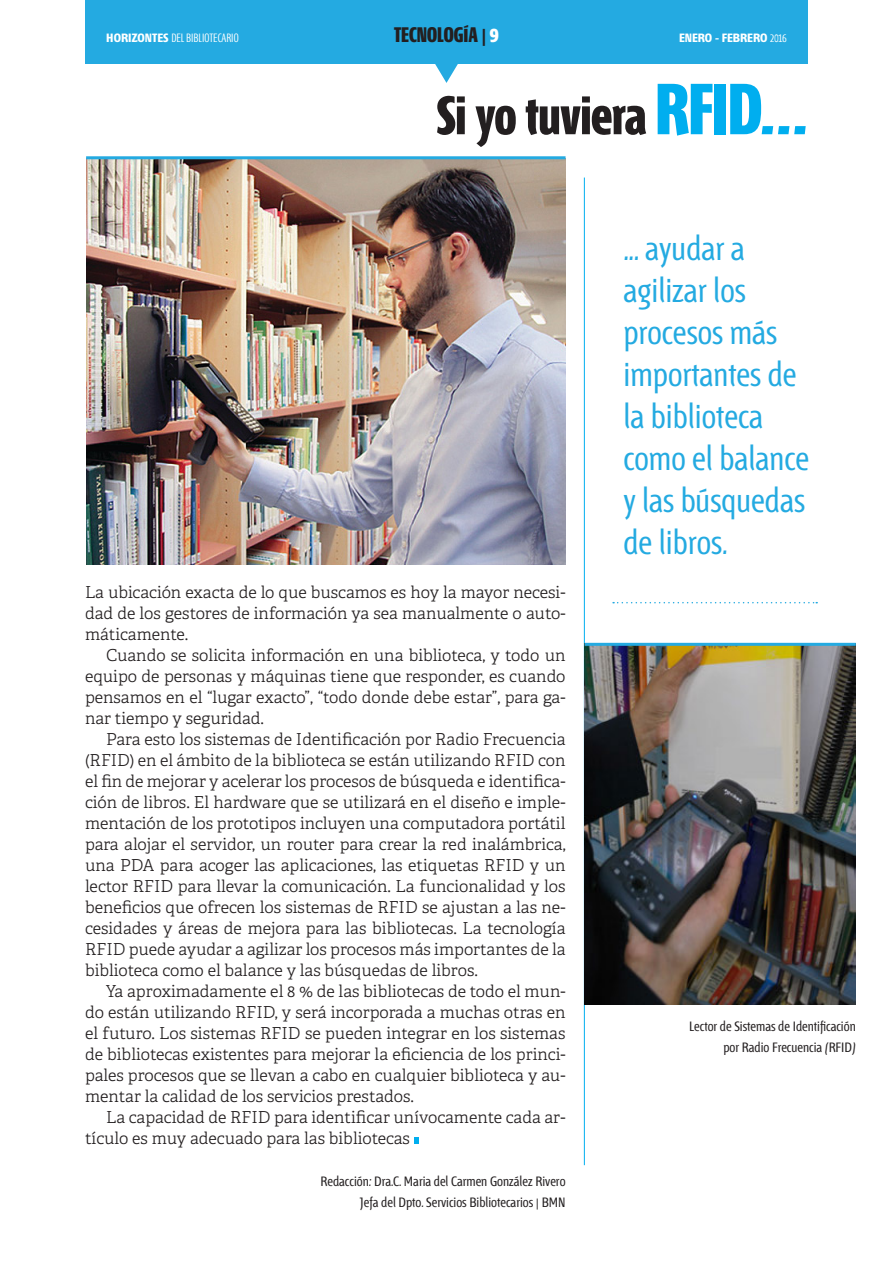
<style>
.page{position:relative;width:893px;height:1263px;background:#fff}
.page>*{position:absolute;margin:0;border:0;box-sizing:border-box;transform-origin:0 0}
.t1{font:700 54px "Fontana ND Ll";letter-spacing:-.01em;color:#231f20}
.t2{font:33px/42px "Fontana ND Cc Os F";color:#24aae1}
.t3{font:700 21px "Fontana ND Ll";color:#231f20}
.t4{font:300 16.5px/21px "Adelle";color:#231f20;text-align:justify}
.t5{font:13.5px/21px "Fontana ND Cc Os F";color:#231f20;text-align:right}
.t6{font:300 12px "Fontana ND Ee Os F";color:#fff}
.t7{font:700 12px "Fontana ND Ee SC";color:#fff}
.s1{color:#fff}
.s2{font-weight:700}
.s3{font-weight:300}
.s4{font-size:72px;color:#00aeef}
</style>
<div class="page">
<div style="left:85px;top:0;width:723px;height:63px;background:#24aae1"></div>
<svg style="left:434px;top:63px;width:25px;height:20px"></svg>
<img style="left:86px;top:159px;width:480px;height:406px">
<svg style="left:414px;top:1137px;width:4px;height:6px"></svg>
<hr style="left:86px;top:156px;width:480px;height:3px;background:#24aae1">
<hr style="left:584px;top:178px;width:1px;height:987px;background:#00aeef">
<svg style="left:613px;top:602px;width:204px;height:1px"></svg>
<img style="left:585px;top:646px;width:271px;height:359px">
<hr style="left:585px;top:643px;width:271px;height:3px;background:#24aae1">
<p class="t3" style="left:394px;top:25px;width:106px">TECNOLOGÍA | <span class="s1">9</span></p>
<p class="t6" style="left:106px;top:32px;width:134px"><span class="s2">HORIZONTES</span> DEL BIBLIOTECARIO</p>
<p class="t7" style="left:679px;top:32px;width:109px">ENERO - FEBRERO <span class="s3">2016</span></p>
<h1 class="t1" style="left:437px;top:89px;width:372px">Si yo tuviera <span class="s4">RFID…</span></h1>
<p class="t4" style="left:85px;top:581px;width:482px">La ubicación exacta de lo que buscamos es hoy la mayor necesi&shy;dad de los gestores de información ya sea manualmente o auto&shy;máticamente.</p>
<p class="t4" style="left:85px;top:644px;width:482px;text-indent:21px">Cuando se solicita información en una biblioteca, y todo un equipo de personas y máquinas tiene que responder, es cuando pensamos en el “lugar exacto”, “todo donde debe estar”, para ga&shy;nar tiempo y seguridad.</p>
<p class="t4" style="left:85px;top:728px;width:482px;text-indent:21px">Para esto los sistemas de Identificación por Radio Frecuencia (RFID) en el ámbito de la biblioteca se están utilizando RFID con el fin de mejorar y acelerar los procesos de búsqueda e identifica&shy;ción de libros. El hardware que se utilizará en el diseño e imple&shy;mentación de los prototipos incluyen una computadora portátil para alojar el servidor, un router para crear la red inalámbrica, una PDA para acoger las aplicaciones, las etiquetas RFID y un lector RFID para llevar la comunicación. La funcionalidad y los beneficios que ofrecen los sistemas de RFID se ajustan a las ne&shy;cesidades y áreas de mejora para las bibliotecas. La tecnología RFID puede ayudar a agilizar los procesos más importantes de la biblioteca como el balance y las búsquedas de libros.</p>
<p class="t4" style="left:85px;top:981px;width:482px;text-indent:21px">Ya aproximadamente el 8 % de las bibliotecas de todo el mun&shy;do están utilizando RFID, y será incorporada a muchas otras en el futuro. Los sistemas RFID se pueden integrar en los sistemas de bibliotecas existentes para mejorar la eficiencia de los princi&shy;pales procesos que se llevan a cabo en cualquier biblioteca y au&shy;mentar la calidad de los servicios prestados.</p>
<p class="t4" style="left:85px;top:1107px;width:482px;text-indent:21px">La capacidad de RFID para identificar unívocamente cada ar&shy;tículo es muy adecuado para las bibliotecas</p>
<p class="t5" style="left:320px;top:1171px;width:247px">Redacción: Dra.C. Maria del Carmen González Rivero<br>Jefa del Dpto. Servicios Bibliotecarios | BMN</p>
<h2 class="t2" style="left:623px;top:229px;width:187px">... ayudar a agilizar los procesos más importantes de la biblioteca como el balance y las búsquedas de libros.</h2>
<p class="t5" style="left:689px;top:1017px;width:168px">Lector de Sistemas de Identificación por Radio Frecuencia (RFID)</p>
</div>
